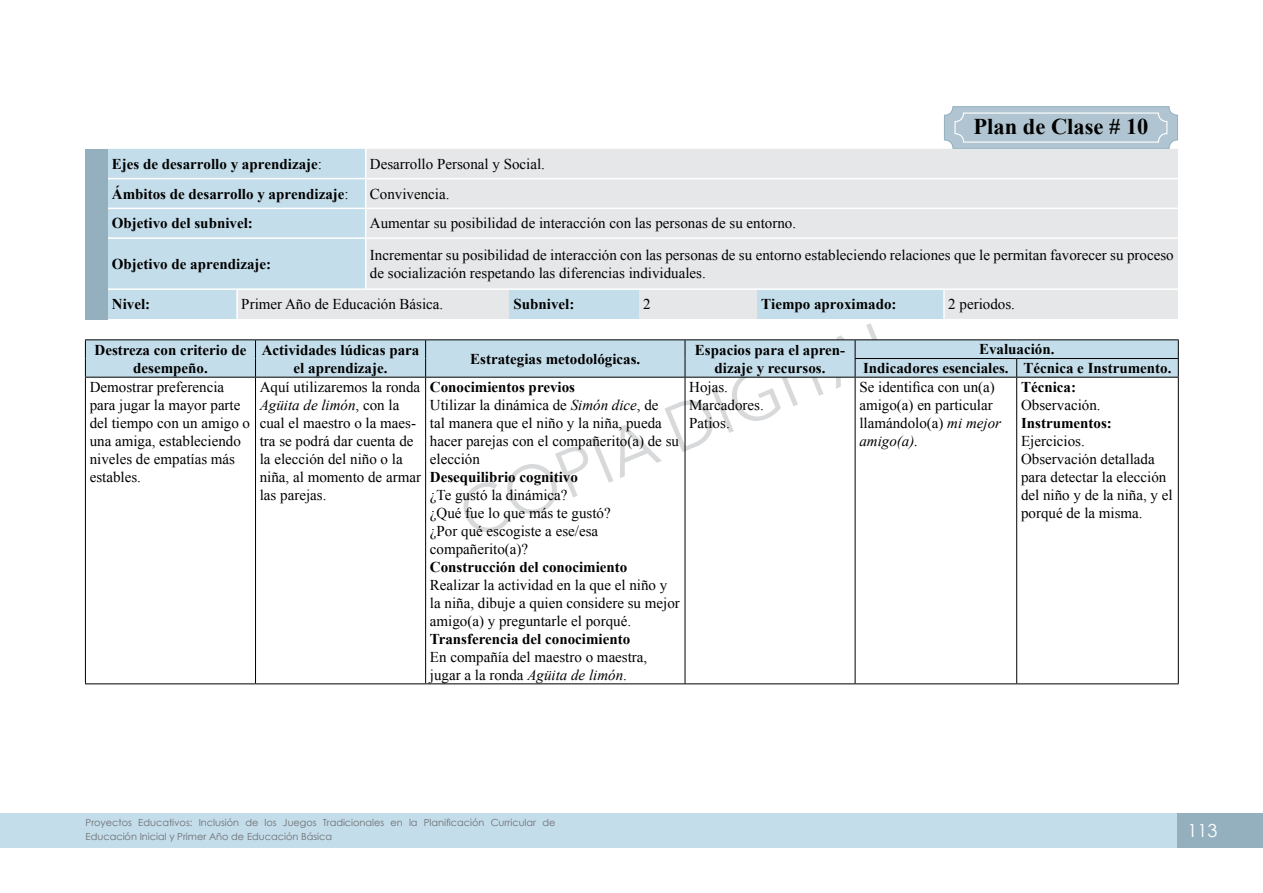
<style>
.page{position:relative;width:1263px;height:893px;background:#fff}
.page>*{position:absolute;margin:0;border:0;box-sizing:border-box;transform-origin:0 0}
.t1{font:700 22.5px "Times New Roman";color:#000}
.t2{font:18px "Century Gothic";color:#fff}
.t3{font:15px/18px "Times New Roman";color:#000}
.t4{font:700 15px/18px "Times New Roman";color:#000;text-align:center}
.t5{font:9.75px/13.5px "Century Gothic";color:#6d6e71}
.s1{font-weight:400}
.s2{font-style:italic}
.s3{font-weight:700}
</style>
<div class="page">
<div style="left:0;top:813px;width:1178px;height:34px;background:#c4ddea"></div>
<div style="left:1178px;top:813px;width:85px;height:34px;background:#94b0be"></div>
<svg style="left:463px;top:323px;width:414px;height:209px"></svg>
<div style="left:944px;top:107px;width:233px;height:41px;background:#b0c5d1;border-radius:9px"></div>
<div style="left:944px;top:106px;width:234px;height:43px;border:1px solid #94b0be;border-radius:9px"></div>
<div style="left:954px;top:112px;width:213px;height:31px;border:1px solid #fff;border-radius:9px"></div>
<div style="left:238px;top:149px;width:940px;height:170px;background:#e6e7e8"></div>
<div style="left:108px;top:289px;width:129px;height:30px;background:#c4ddea"></div>
<div style="left:509px;top:289px;width:130px;height:30px;background:#c4ddea"></div>
<div style="left:757px;top:289px;width:187px;height:30px;background:#c4ddea"></div>
<hr style="left:366px;top:178px;width:143px;height:1px;background:#fff">
<hr style="left:509px;top:178px;width:130px;height:1px;background:#fff">
<hr style="left:639px;top:178px;width:118px;height:1px;background:#fff">
<hr style="left:757px;top:178px;width:187px;height:1px;background:#fff">
<hr style="left:944px;top:178px;width:234px;height:1px;background:#fff">
<hr style="left:366px;top:208px;width:143px;height:1px;background:#fff">
<div style="left:108px;top:149px;width:258px;height:139px;background:#c4ddea"></div>
<hr style="left:509px;top:208px;width:130px;height:1px;background:#fff">
<hr style="left:639px;top:208px;width:118px;height:1px;background:#fff">
<hr style="left:757px;top:208px;width:187px;height:1px;background:#fff">
<hr style="left:944px;top:208px;width:234px;height:1px;background:#fff">
<hr style="left:108px;top:237px;width:129px;height:2px;background:#fff">
<hr style="left:237px;top:237px;width:129px;height:2px;background:#fff">
<hr style="left:366px;top:237px;width:143px;height:2px;background:#fff">
<hr style="left:365px;top:239px;width:1px;height:49px;background:#fff">
<hr style="left:509px;top:237px;width:130px;height:2px;background:#fff">
<hr style="left:639px;top:237px;width:118px;height:2px;background:#fff">
<hr style="left:757px;top:237px;width:187px;height:2px;background:#fff">
<hr style="left:944px;top:237px;width:234px;height:2px;background:#fff">
<hr style="left:108px;top:288px;width:128px;height:2px;background:#fff">
<hr style="left:943px;top:290px;width:2px;height:29px;background:#fff">
<hr style="left:236px;top:288px;width:130px;height:2px;background:#fff">
<hr style="left:236px;top:290px;width:2px;height:29px;background:#fff">
<hr style="left:366px;top:288px;width:143px;height:2px;background:#fff">
<hr style="left:509px;top:288px;width:130px;height:2px;background:#fff">
<hr style="left:639px;top:288px;width:118px;height:2px;background:#fff">
<hr style="left:757px;top:288px;width:187px;height:2px;background:#fff">
<hr style="left:944px;top:288px;width:234px;height:2px;background:#fff">
<div style="left:85px;top:149px;width:23px;height:170px;background:#94b0be"></div>
<hr style="left:85px;top:339px;width:170px;height:1px;background:#000">
<hr style="left:255px;top:339px;width:171px;height:1px;background:#000">
<hr style="left:426px;top:339px;width:259px;height:1px;background:#000">
<hr style="left:685px;top:339px;width:170px;height:1px;background:#000">
<hr style="left:855px;top:339px;width:162px;height:1px;background:#000">
<hr style="left:1017px;top:339px;width:162px;height:1px;background:#000">
<hr style="left:85px;top:377px;width:170px;height:1px;background:#000">
<hr style="left:255px;top:377px;width:171px;height:1px;background:#000">
<hr style="left:426px;top:377px;width:259px;height:1px;background:#000">
<hr style="left:685px;top:377px;width:170px;height:1px;background:#000">
<hr style="left:855px;top:377px;width:162px;height:1px;background:#000">
<hr style="left:1017px;top:377px;width:162px;height:1px;background:#000">
<hr style="left:85px;top:683px;width:170px;height:1px;background:#000">
<hr style="left:255px;top:683px;width:171px;height:1px;background:#000">
<hr style="left:426px;top:683px;width:259px;height:1px;background:#000">
<hr style="left:685px;top:683px;width:170px;height:1px;background:#000">
<hr style="left:855px;top:683px;width:162px;height:1px;background:#000">
<hr style="left:1017px;top:683px;width:162px;height:1px;background:#000">
<hr style="left:85px;top:378px;width:1px;height:305px;background:#000">
<svg style="left:85px;top:340px;width:1094px;height:37px;background:#bdd5e2"></svg>
<hr style="left:255px;top:378px;width:1px;height:305px;background:#000">
<hr style="left:425px;top:378px;width:1px;height:305px;background:#000">
<hr style="left:685px;top:378px;width:1px;height:305px;background:#000">
<hr style="left:855px;top:378px;width:1px;height:305px;background:#000">
<hr style="left:1016px;top:378px;width:1px;height:305px;background:#000">
<hr style="left:1178px;top:378px;width:1px;height:305px;background:#000">
<h1 class="t1" style="left:973px;top:111px;width:177px">Plan de Clase # 10</h1>
<p class="t4" style="left:112px;top:155px;width:211px">Ejes de desarrollo y aprendizaje<span class="s1">:</span></p>
<p class="t3" style="left:370px;top:155px;width:176px">Desarrollo Personal y Social.</p>
<p class="t4" style="left:112px;top:184px;width:238px">Ámbitos de desarrollo y aprendizaje<span class="s1">:</span></p>
<p class="t3" style="left:370px;top:184px;width:81px">Convivencia.</p>
<p class="t4" style="left:112px;top:214px;width:142px">Objetivo del subnivel:</p>
<p class="t3" style="left:370px;top:214px;width:428px">Aumentar su posibilidad de interacción con las personas de su entorno.</p>
<p class="t4" style="left:112px;top:254px;width:161px">Objetivo de aprendizaje:</p>
<p class="t3" style="left:370px;top:246px;width:805px">Incrementar su posibilidad de interacción con las personas de su entorno estableciendo relaciones que le permitan favorecer su proceso de socialización respetando las diferencias individuales.</p>
<p class="t4" style="left:112px;top:295px;width:40px">Nivel:</p>
<p class="t3" style="left:241px;top:295px;width:204px">Primer Año de Educación Básica.</p>
<p class="t4" style="left:513px;top:295px;width:62px">Subnivel:</p>
<p class="t3" style="left:643px;top:295px;width:9px">2</p>
<p class="t4" style="left:761px;top:295px;width:137px">Tiempo aproximado:</p>
<p class="t3" style="left:948px;top:295px;width:68px">2 periodos.</p>
<p class="t4" style="left:95px;top:340px;width:153px">Destreza con criterio de desempeño.</p>
<p class="t4" style="left:262px;top:340px;width:159px">Actividades lúdicas para el aprendizaje.</p>
<p class="t4" style="left:470px;top:349px;width:171px">Estrategias metodológicas.</p>
<p class="t4" style="left:695px;top:340px;width:152px">Espacios para el apren&shy;dizaje y recursos.</p>
<p class="t4" style="left:863px;top:340px;width:310px;line-height:18.6px">Evaluación.<br>Indicadores esenciales. Técnica e Instrumento.</p>
<p class="t3" style="left:90px;top:378px;width:162px">Demostrar preferencia para jugar la mayor parte del tiempo con un amigo o una amiga, estableciendo niveles de empatías más estables.</p>
<p class="t3" style="left:260px;top:378px;width:163px">Aquí utilizaremos la ronda<br><span class="s2">Agüita de limón</span>, con la cual el maestro o la maes&shy;tra se podrá dar cuenta de la elección del niño o la niña, al momento de armar las parejas.</p>
<p class="t3" style="left:430px;top:377px;width:251px"><span class="s3">Conocimientos previos<br></span>Utilizar la dinámica de <span class="s2">Simón dice</span>, de<br>tal manera que el niño y la niña, pueda hacer parejas con el compañerito(a) de su elección</p>
<p class="t3" style="left:689px;top:378px;width:76px">Hojas.<br>Marcadores.<br>Patios.</p>
<p class="t3" style="left:859px;top:378px;width:143px">Se identifica con un(a) amigo(a) en particular llamándolo(a) <span class="s2">mi mejor amigo(a).</span></p>
<p class="t4" style="left:1021px;top:377px;width:56px">Técnica:</p>
<p class="t3" style="left:1021px;top:395px;width:81px">Observación.</p>
<p class="t4" style="left:1021px;top:413px;width:92px">Instrumentos:</p>
<p class="t3" style="left:1021px;top:431px;width:153px">Ejercicios.<br>Observación detallada para detectar la elección del niño y de la niña, y el porqué de la misma.</p>
<p class="t4" style="left:430px;top:467px;width:149px">Desequilibrio cognitivo</p>
<p class="t3" style="left:430px;top:485px;width:182px">¿Te gustó la dinámica?<br>¿Qué fue lo que más te gustó? ¿Por qué escogiste a ese/esa compañerito(a)?</p>
<p class="t4" style="left:430px;top:557px;width:199px">Construcción del conocimiento</p>
<p class="t3" style="left:430px;top:575px;width:251px">Realizar la actividad en la que el niño y la niña, dibuje a quien considere su mejor amigo(a) y preguntarle el porqué.</p>
<p class="t4" style="left:430px;top:629px;width:202px">Transferencia del conocimiento</p>
<p class="t3" style="left:430px;top:647px;width:219px">En compañía del maestro o maestra, jugar a la ronda <span class="s2">Agüita de limón</span>.</p>
<p class="t5" style="left:86px;top:816px;width:471px">Proyectos Educativos: Inclusión de los Juegos Tradicionales en la Planificación Curricular de<br>Educación Inicial y Primer Año de Educación Básica</p>
<p class="t2" style="left:1187px;top:819px;width:31px">113</p>
</div>
